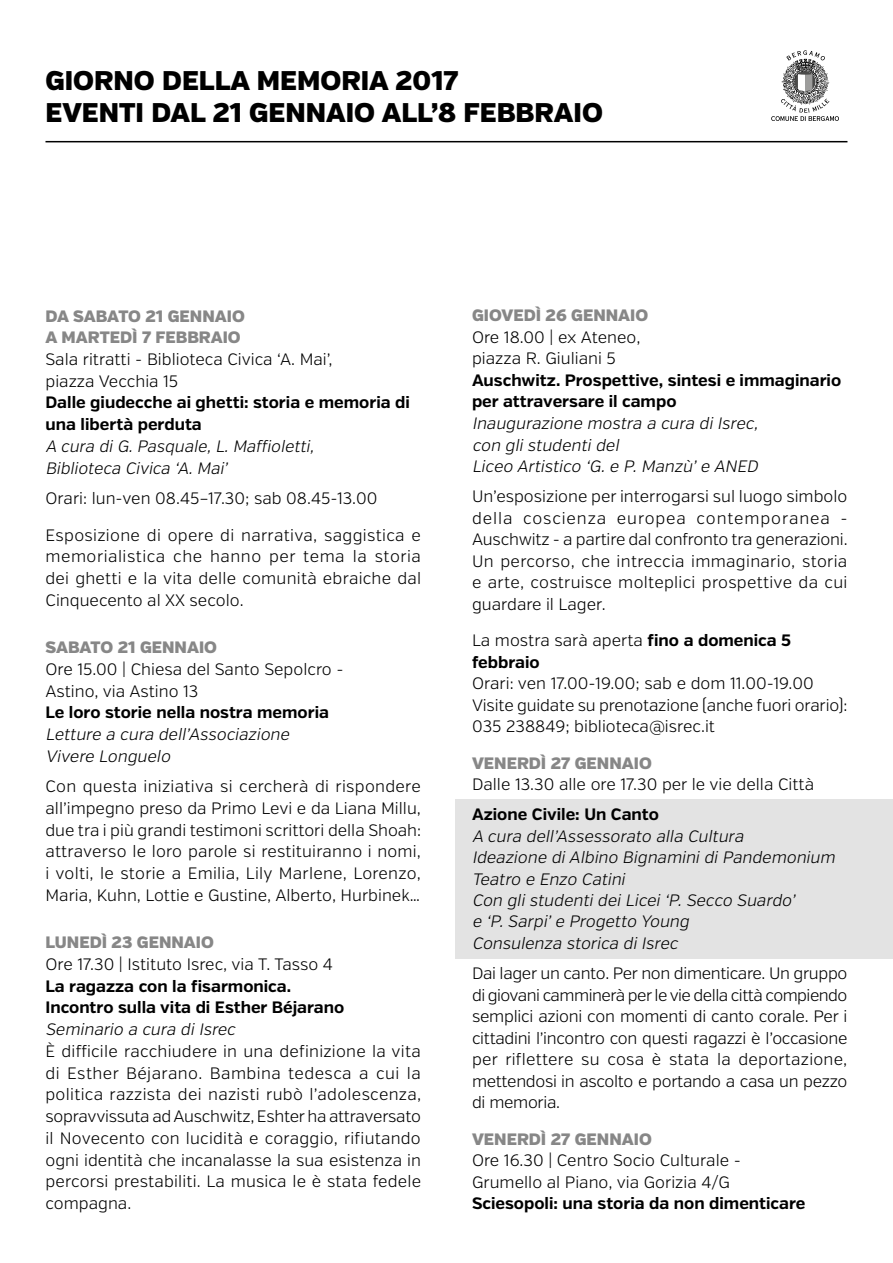
<style>
.page{position:relative;width:893px;height:1263px;background:#fff}
.page>*{position:absolute;margin:0;border:0;box-sizing:border-box;transform-origin:0 0}
.t1{font:900 27px/31.5px "Verb";color:#000}
.t2{font:300 16.5px/21.8px "Verb";color:#000}
.t3{font:italic 300 16.5px/21.5px "Verb";color:#000}
.t4{font:700 16.5px/21.8px "Verb";color:#000}
.t5{font:900 16.5px/21.8px "Verb";color:#878787}
.s1{font-weight:300}
</style>
<div class="page">
<div style="left:455px;top:799px;width:438px;height:160px;background:#e3e3e3"></div>
<hr style="left:45px;top:141px;width:802px;height:1px;background:#000">
<svg style="left:771px;top:50px;width:68px;height:71px"></svg>
<h1 class="t1" style="left:45px;top:66px;width:559px">GIORNO DELLA MEMORIA 2017<br>EVENTI DAL 21 GENNAIO ALL’8 FEBBRAIO</h1>
<p class="t5" style="left:45px;top:305px;width:201px">DA SABATO 21 GENNAIO<br>A MARTEDÌ 7 FEBBRAIO</p>
<p class="t2" style="left:45px;top:349px;width:289px">Sala ritratti - Biblioteca Civica ‘A. Mai’, piazza Vecchia 15</p>
<p class="t4" style="left:45px;top:392px;width:366px">Dalle giudecche ai ghetti: storia e memoria di una libertà perduta</p>
<p class="t3" style="left:45px;top:436px;width:273px">A cura di G. Pasquale, L. Maffioletti,<br>Biblioteca Civica ‘A. Mai’</p>
<p class="t2" style="left:45px;top:488px;width:333px">Orari: lun-ven 08.45–17.30; sab 08.45-13.00</p>
<p class="t2" style="left:45px;top:524px;width:377px;text-align:justify">Esposizione di opere di narrativa, saggistica e memorialistica che hanno per tema la storia dei ghetti e la vita delle comunità ebraiche dal Cinquecento al XX secolo.</p>
<p class="t5" style="left:45px;top:637px;width:173px">SABATO 21 GENNAIO</p>
<p class="t2" style="left:45px;top:658px;width:300px">Ore 15.00 | Chiesa del Santo Sepolcro -<br>Astino, via Astino 13</p>
<p class="t4" style="left:45px;top:702px;width:285px">Le loro storie nella nostra memoria</p>
<p class="t3" style="left:45px;top:724px;width:249px">Letture a cura dell’Associazione<br>Vivere Longuelo</p>
<p class="t2" style="left:45px;top:776px;width:377px;text-align:justify">Con questa iniziativa si cercherà di rispondere all’impegno preso da Primo Levi e da Liana Millu, due tra i più grandi testimoni scrittori della Shoah: attraverso le loro parole si restituiranno i nomi, i volti, le storie a Emilia, Lily Marlene, Lorenzo, Maria, Kuhn, Lottie e Gustine, Alberto, Hurbinek…</p>
<p class="t5" style="left:45px;top:932px;width:170px">LUNEDÌ 23 GENNAIO</p>
<p class="t2" style="left:45px;top:953px;width:289px">Ore 17.30 | Istituto Isrec, via T. Tasso 4</p>
<p class="t4" style="left:45px;top:975px;width:300px">La ragazza con la fisarmonica.<br>Incontro sulla vita di Esther Béjarano</p>
<p class="t3" style="left:45px;top:1019px;width:195px">Seminario a cura di Isrec</p>
<p class="t2" style="left:45px;top:1040px;width:377px;text-align:justify">È difficile racchiudere in una definizione la vita di Esther Béjarano. Bambina tedesca a cui la politica razzista dei nazisti rubò l’adolescenza, sopravvissuta ad Auschwitz, Eshter ha attraversato il Novecento con lucidità e coraggio, rifiutando ogni identità che incanalasse la sua esistenza in percorsi prestabiliti. La musica le è stata fedele compagna.</p>
<p class="t5" style="left:472px;top:305px;width:178px">GIOVEDÌ 26 GENNAIO</p>
<p class="t2" style="left:472px;top:327px;width:170px">Ore 18.00 | ex Ateneo, piazza R. Giuliani 5</p>
<p class="t4" style="left:472px;top:370px;width:371px">Auschwitz. Prospettive, sintesi e immaginario per attraversare il campo</p>
<p class="t3" style="left:472px;top:413px;width:291px">Inaugurazione mostra a cura di Isrec, con gli studenti del<br>Liceo Artistico ‘G. e P. Manzù’e ANED</p>
<p class="t2" style="left:472px;top:486px;width:377px;text-align:justify">Un’esposizione per interrogarsi sul luogo simbolo della coscienza europea contemporanea - Auschwitz - a partire dal confronto tra generazioni.<br>Un percorso, che intreccia immaginario, storia e arte, costruisce molteplici prospettive da cui guardare il Lager.</p>
<p class="t4" style="left:472px;top:630px;width:321px"><span class="s1">La mostra sarà aperta</span> fino a domenica 5 febbraio</p>
<p class="t2" style="left:472px;top:673px;width:377px">Orari: ven 17.00-19.00; sab e dom 11.00-19.00<br>Visite guidate su prenotazione (anche fuori orario):<br>035 238849; biblioteca@isrec.it</p>
<p class="t5" style="left:472px;top:752px;width:181px">VENERDÌ 27 GENNAIO</p>
<p class="t2" style="left:472px;top:774px;width:344px">Dalle 13.30 alle ore 17.30 per le vie della Città</p>
<p class="t4" style="left:472px;top:804px;width:188px">Azione Civile: Un Canto</p>
<p class="t3" style="left:472px;top:825px;width:368px">A cura dell’Assessorato alla Cultura<br>Ideazione diAlbino Bignamini di Pandemonium Teatro e Enzo Catini<br>Con gli studenti dei Licei ‘P. Secco Suardo’<br>e ‘P. Sarpi’e Progetto Young<br>Consulenza storica di Isrec</p>
<p class="t2" style="left:472px;top:963px;width:377px;text-align:justify">Dai lager un canto. Per non dimenticare. Un gruppo di giovani camminerà per le vie della città compiendo semplici azioni con momenti di canto corale. Per i cittadini l’incontro con questi ragazzi è l’occasione per riflettere su cosa è stata la deportazione, mettendosi in ascolto e portando a casa un pezzo di memoria.</p>
<p class="t5" style="left:472px;top:1128px;width:181px">VENERDÌ 27 GENNAIO</p>
<p class="t2" style="left:472px;top:1150px;width:270px">Ore 16.30 | Centro Socio Culturale -<br>Grumello al Piano, via Gorizia 4/G</p>
<p class="t4" style="left:472px;top:1193px;width:335px">Sciesopoli: una storia da non dimenticare</p>
</div>
